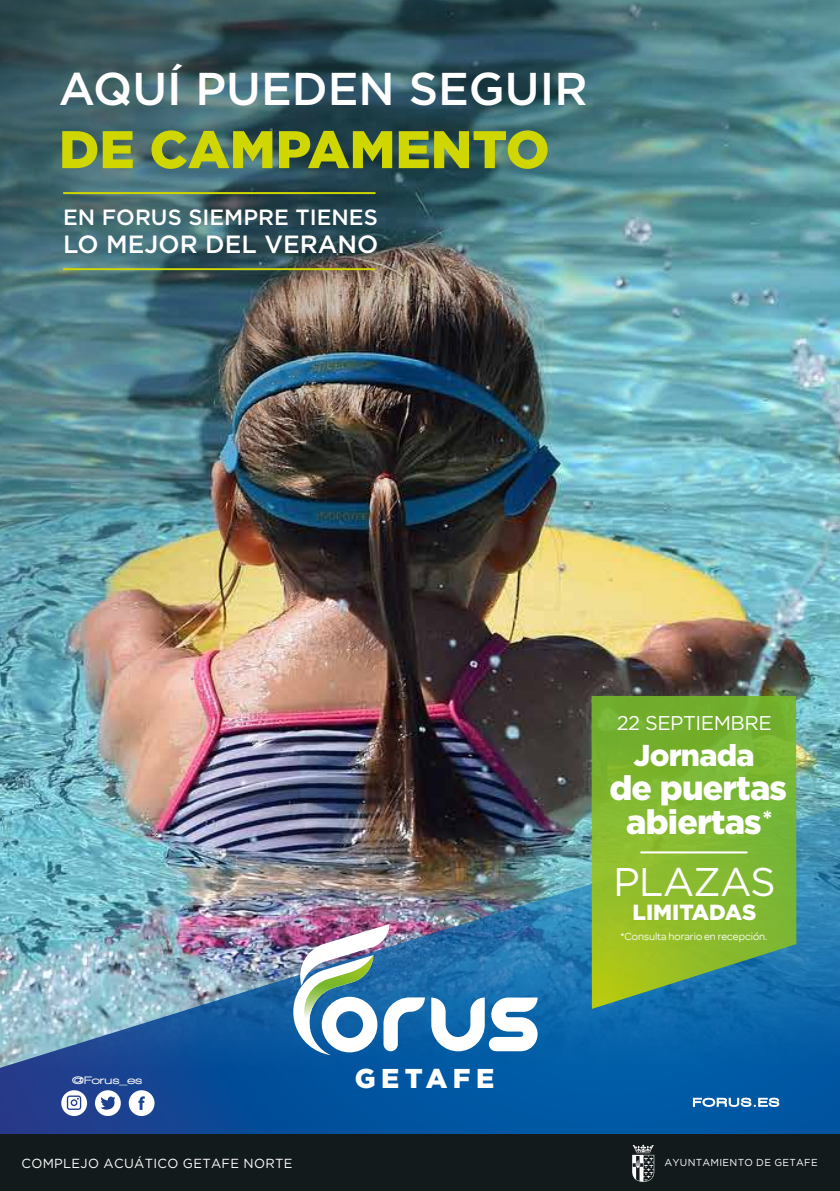
<style>
.page{position:relative;width:840px;height:1191px;background:#fff}
.page>*{position:absolute;margin:0;border:0;box-sizing:border-box;transform-origin:0 0}
.t1{font:900 52.8px "Gotham";color:#cfd600}
.t2{font:500 46px "Gotham";color:#fff}
.t3{font:40px "Gotham";letter-spacing:-.025em;color:#fff}
.t4{font:900 34px/34px "Gotham";letter-spacing:-.025em;color:#fff;text-align:center}
.t5{font:900 30.2px "Gotham";letter-spacing:-.025em;color:#fff}
.t6{font:900 27.2px "Gotham";letter-spacing:.2em;color:#fff}
.t7{font:500 25px "Gotham";color:#fff}
.t8{font:500 22px "Gotham";color:#fff}
.t9{font:900 21.8px "Gotham";color:#fff}
.t10{font:20px "Gotham";letter-spacing:-.025em;color:#fff}
.t11{font:13.2px "Gotham";letter-spacing:.025em;color:#fff}
.t12{font:900 11.8px "Walkway Expand";letter-spacing:.15em;color:#fff}
.t13{font:11px "Omnes";color:#fff}
.t14{font:900 11px "Walkway Expand";color:#fff}
.t15{font:10.2px "Gotham";letter-spacing:.025em;color:#fff}
</style>
<div class="page">
<img style="left:0;top:0;width:839px;height:731px">
<img style="left:0;top:731px;width:839px;height:403px">
<img style="left:288px;top:924px;width:249px;height:131px">
<svg style="left:692px;top:1097px;width:86px;height:9px"></svg>
<svg style="left:129px;top:1090px;width:25px;height:26px"></svg>
<svg style="left:95px;top:1090px;width:26px;height:26px"></svg>
<svg style="left:61px;top:1090px;width:26px;height:26px"></svg>
<div style="left:0;top:1134px;width:839px;height:57px;background:#131a1c"></div>
<hr style="left:63px;top:192px;width:312px;height:2px;background:#cfd600">
<hr style="left:63px;top:268px;width:312px;height:2px;background:#cfd600">
<svg style="left:591px;top:696px;width:205px;height:313px;background:#78b03b"></svg>
<hr style="left:640px;top:851px;width:106px;height:2px;background:#fff">
<svg style="left:632px;top:1144px;width:22px;height:37px"></svg>
<h2 class="t2" style="left:59px;top:58px;width:530px">AQUÍ PUEDEN SEGUIR</h2>
<h1 class="t1" style="left:59px;top:113px;width:492px">DE CAMPAMENTO</h1>
<h3 class="t8" style="left:63px;top:203px;width:316px">EN FORUS SIEMPRE TIENES</h3>
<h3 class="t7" style="left:63px;top:227px;width:316px">LO MEJOR DEL VERANO</h3>
<p class="t14" style="left:72px;top:1074px;width:72px">@Forus_es</p>
<h3 class="t6" style="left:354px;top:1059px;width:141px">GETAFE</h3>
<h3 class="t10" style="left:616px;top:710px;width:156px">22 SEPTIEMBRE</h3>
<h3 class="t5" style="left:633px;top:734px;width:122px">Jornada</h3>
<h3 class="t4" style="left:609px;top:770px;width:179px">de puertas abiertas</h3>
<h3 class="t9" style="left:762px;top:803px;width:11px">*</h3>
<h3 class="t3" style="left:612px;top:856px;width:164px">PLAZAS</h3>
<h3 class="t9" style="left:632px;top:897px;width:125px">LIMITADAS</h3>
<p class="t13" style="left:620px;top:930px;width:149px">*Consulta horario en recepción.</p>
<p class="t12" style="left:692px;top:1096px;width:88px">FORUS.ES</p>
<p class="t11" style="left:22px;top:1154px;width:272px">COMPLEJO ACUÁTICO GETAFE NORTE</p>
<p class="t15" style="left:664px;top:1156px;width:155px">AYUNTAMIENTO DE GETAFE</p>
</div>
